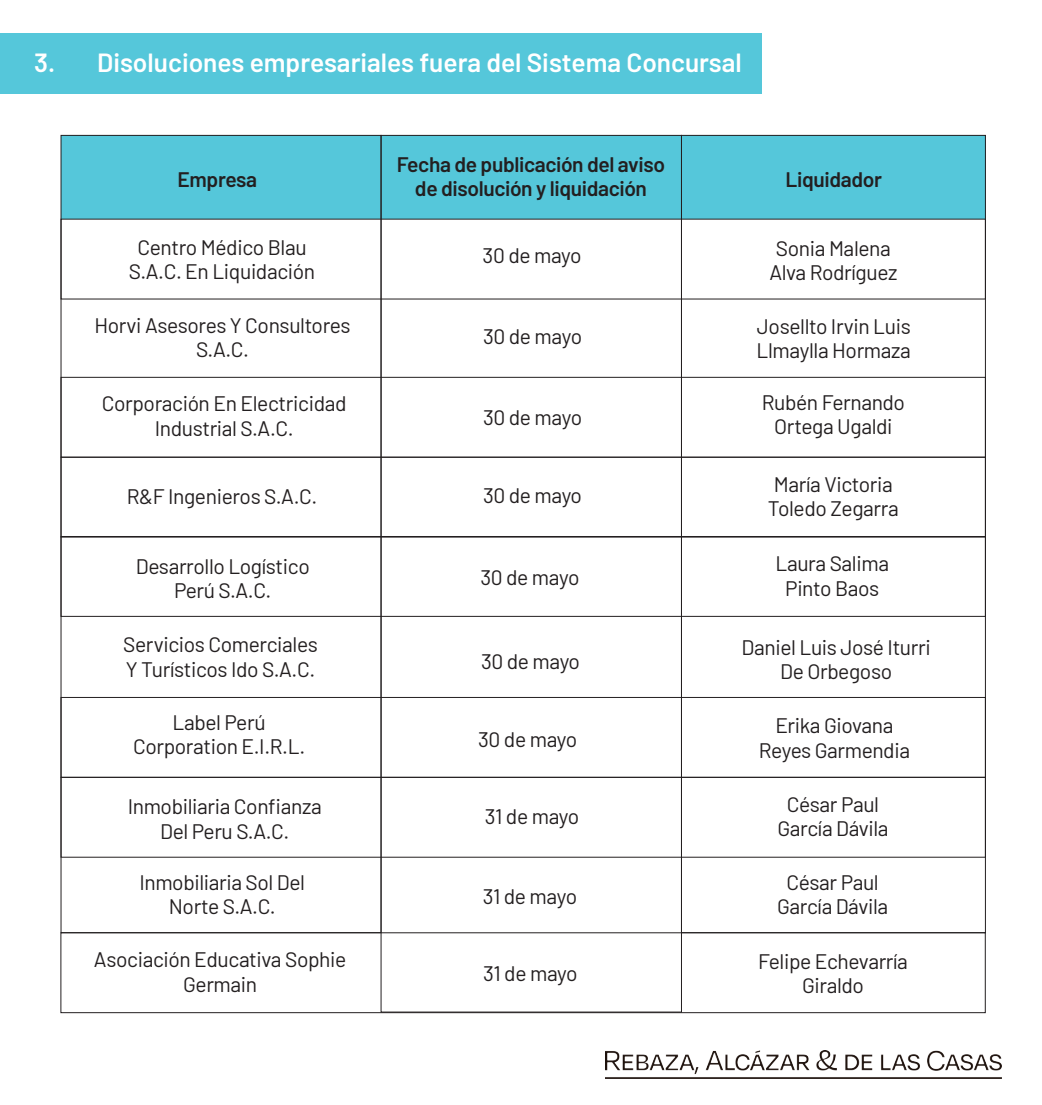
<style>
.page{position:relative;width:1042px;height:1105px;background:#fff}
.page>*{position:absolute;margin:0;border:0;box-sizing:border-box;transform-origin:0 0}
.t1{font:600 26.25px "Barlow";color:#fff}
.t2{font:21px/24.5px "Barlow";letter-spacing:-.02em;color:#231f20;text-align:center}
.t3{font:600 21px/24.5px "Barlow";letter-spacing:-.02em;color:#231f20;text-align:center}
</style>
<div class="page">
<div style="left:61px;top:135px;width:924px;height:84px;background:#55c7da"></div>
<div style="left:61px;top:377px;width:925px;height:81px;border:1px solid #231f20"></div>
<div style="left:61px;top:457px;width:925px;height:81px;border:1px solid #231f20"></div>
<div style="left:61px;top:536px;width:925px;height:81px;border:1px solid #231f20"></div>
<div style="left:61px;top:697px;width:925px;height:81px;border:1px solid #231f20"></div>
<div style="left:61px;top:777px;width:925px;height:81px;border:1px solid #231f20"></div>
<div style="left:0;top:33px;width:762px;height:61px;background:#55c7da"></div>
<img style="left:605px;top:1050px;width:396px;height:29px">
<div style="left:60px;top:932px;width:925px;height:81px;border:1px solid #231f20"></div>
<p class="t1" style="left:34px;top:43px;width:709px">3. Disoluciones empresariales fuera del Sistema Concursal</p>
<p class="t3" style="left:397px;top:150px;width:270px">Fecha de publicación del aviso de disolución y liquidación</p>
<p class="t3" style="left:177px;top:165px;width:81px">Empresa</p>
<p class="t3" style="left:785px;top:165px;width:98px">Liquidador</p>
<p class="t2" style="left:129px;top:233px;width:188px">Centro Médico Blau<br>S.A.C. En Liquidación</p>
<p class="t2" style="left:482px;top:242px;width:101px">30 de mayo</p>
<p class="t2" style="left:769px;top:235px;width:130px">Sonia Malena<br>Alva Rodríguez</p>
<p class="t2" style="left:94px;top:311px;width:258px">Horvi Asesores Y Consultores<br>S.A.C.</p>
<p class="t2" style="left:483px;top:322px;width:101px">30 de mayo</p>
<p class="t2" style="left:756px;top:313px;width:156px;text-align:left">Josellto Irvin Luis<br>Llmaylla Hormaza</p>
<p class="t2" style="left:102px;top:390px;width:246px">Corporación En Electricidad<br>Industrial S.A.C.</p>
<p class="t2" style="left:762px;top:388px;width:145px">Rubén Fernando<br>Ortega Ugaldi</p>
<p class="t2" style="left:483px;top:404px;width:101px">30 de mayo</p>
<p class="t2" style="left:127px;top:482px;width:192px">R&amp;F Ingenieros S.A.C.</p>
<p class="t2" style="left:483px;top:481px;width:101px">30 de mayo</p>
<p class="t2" style="left:768px;top:470px;width:132px;text-align:left">María Victoria<br>Toledo Zegarra</p>
<p class="t2" style="left:136px;top:552px;width:176px">Desarrollo Logístico<br>Perú S.A.C.</p>
<p class="t2" style="left:480px;top:563px;width:101px">30 de mayo</p>
<p class="t2" style="left:123px;top:631px;width:196px;text-align:left">Servicios Comerciales<br>Y Turísticos Ido S.A.C.</p>
<p class="t2" style="left:133px;top:708px;width:174px">Label Perú<br>Corporation E.I.R.L.</p>
<p class="t2" style="left:128px;top:793px;width:195px">Inmobiliaria Confianza<br>Del Peru S.A.C.</p>
<p class="t2" style="left:139px;top:868px;width:167px">Inmobiliaria Sol Del<br>Norte S.A.C.</p>
<p class="t2" style="left:94px;top:946px;width:254px">Asociación Educativa Sophie<br>Germain</p>
<p class="t2" style="left:481px;top:647px;width:101px">30 de mayo</p>
<p class="t2" style="left:478px;top:725px;width:101px">30 de mayo</p>
<p class="t2" style="left:485px;top:802px;width:96px">31 de mayo</p>
<p class="t2" style="left:483px;top:882px;width:96px">31 de mayo</p>
<p class="t2" style="left:483px;top:959px;width:96px">31 de mayo</p>
<p class="t2" style="left:775px;top:550px;width:115px">Laura Salima<br>Pinto Baos</p>
<p class="t2" style="left:741px;top:633px;width:191px">Daniel Luis José Iturri<br>De Orbegoso</p>
<p class="t2" style="left:759px;top:712px;width:153px">Erika Giovana<br>Reyes Garmendia</p>
<p class="t2" style="left:777px;top:790px;width:113px">César Paul<br>García Dávila</p>
<p class="t2" style="left:777px;top:868px;width:113px">César Paul<br>García Dávila</p>
<p class="t2" style="left:758px;top:947px;width:151px">Felipe Echevarría<br>Giraldo</p>
</div>
